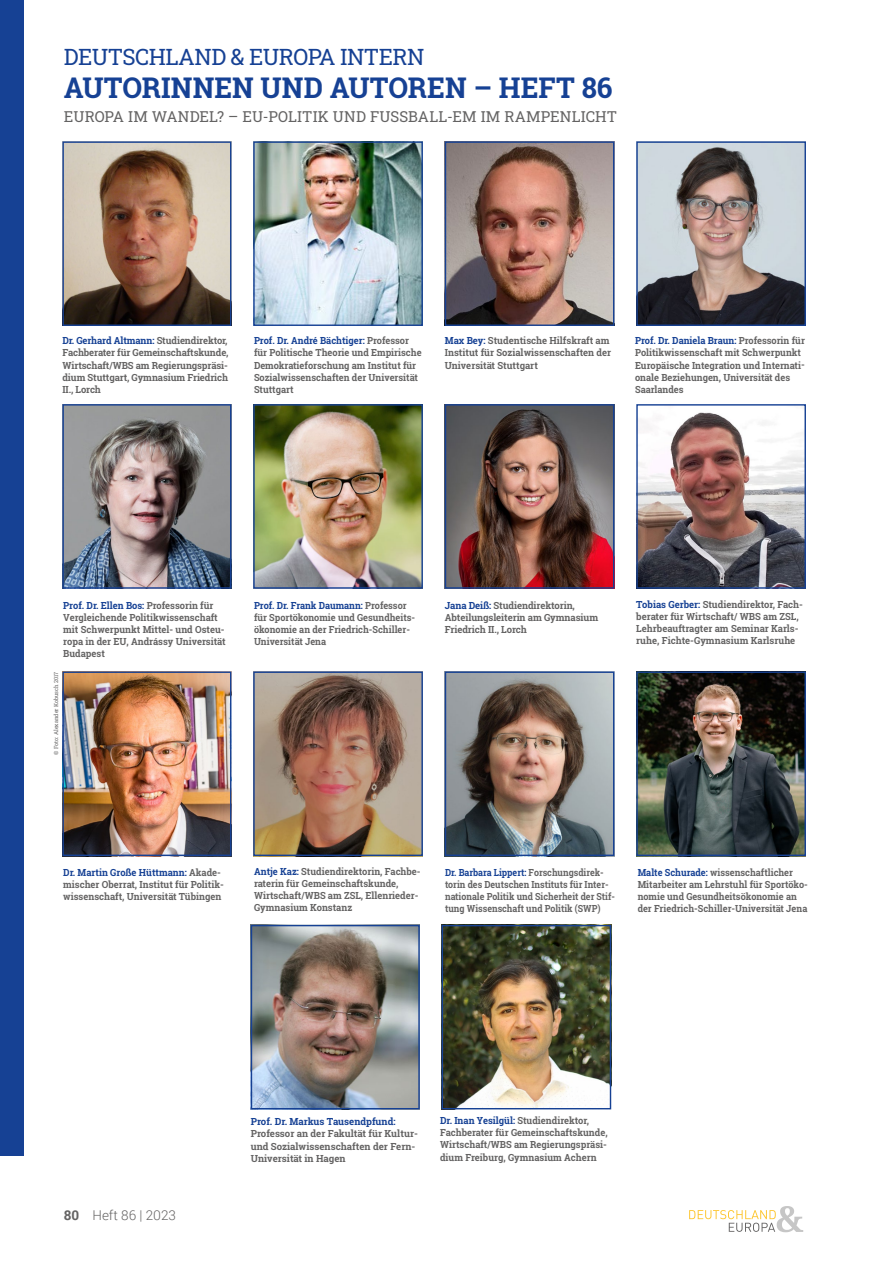
<style>
.page{position:relative;width:893px;height:1263px;background:#fff}
.page>*{position:absolute;margin:0;border:0;box-sizing:border-box;transform-origin:0 0}
.t1{font:700 28.5px "Roboto Slab";color:#164194}
.t2{font:22.35px "Roboto Slab";letter-spacing:-.025em;color:#164194}
.t3{font:15px "Roboto Slab";letter-spacing:.01em;color:#646363}
.t4{font:300 13.5px "Roboto";color:#646363}
.t5{font:700 9.75px/12.1px "Roboto Slab";color:#646363}
.t6{font:700 9.75px/12.1px "Roboto Slab";color:#646363;scale:.96 1}
.t7{font:700 9.75px/12.1px "Roboto Slab";color:#646363;scale:.95 1}
.t8{font:700 9.75px/12.1px "Roboto Slab";color:#646363;scale:.94 1}
.t9{font:700 9.75px/12.1px "Roboto Slab";color:#646363;scale:.91 1}
.t10{font:700 9.75px "Roboto Slab";color:#164194}
.t11{font:5.55px "Roboto Slab";color:#646363}
.s1{color:#164194}
.s2{font-weight:700}
</style>
<div class="page">
<svg style="left:689px;top:1206px;width:114px;height:26px"></svg>
<div style="left:0;top:0;width:23px;height:1155px;background:#164194"></div>
<img style="left:447px;top:143px;width:165px;height:181px">
<div style="left:445px;top:141px;width:169px;height:185px;border:1px solid #164194"></div>
<img style="left:255px;top:143px;width:166px;height:181px">
<div style="left:253px;top:141px;width:170px;height:185px;border:1px solid #164194"></div>
<img style="left:64px;top:143px;width:165px;height:181px">
<div style="left:62px;top:141px;width:169px;height:185px;border:1px solid #164194"></div>
<img style="left:638px;top:143px;width:166px;height:181px">
<div style="left:636px;top:141px;width:170px;height:185px;border:1px solid #164194"></div>
<img style="left:447px;top:406px;width:165px;height:181px">
<div style="left:445px;top:404px;width:169px;height:185px;border:1px solid #164194"></div>
<img style="left:255px;top:406px;width:166px;height:181px">
<div style="left:253px;top:404px;width:170px;height:185px;border:1px solid #164194"></div>
<img style="left:64px;top:406px;width:165px;height:181px">
<div style="left:62px;top:404px;width:169px;height:185px;border:1px solid #164194"></div>
<img style="left:638px;top:406px;width:166px;height:181px">
<div style="left:636px;top:404px;width:170px;height:185px;border:1px solid #164194"></div>
<img style="left:447px;top:673px;width:165px;height:181px">
<div style="left:445px;top:671px;width:169px;height:185px;border:1px solid #164194"></div>
<img style="left:255px;top:673px;width:166px;height:181px">
<div style="left:253px;top:671px;width:170px;height:185px;border:1px solid #164194"></div>
<img style="left:64px;top:673px;width:165px;height:181px">
<div style="left:62px;top:671px;width:169px;height:185px;border:1px solid #164194"></div>
<img style="left:638px;top:673px;width:166px;height:181px">
<div style="left:636px;top:671px;width:170px;height:185px;border:1px solid #164194"></div>
<img style="left:444px;top:927px;width:165px;height:180px">
<div style="left:442px;top:925px;width:169px;height:184px;border:1px solid #164194"></div>
<img style="left:253px;top:927px;width:165px;height:180px">
<div style="left:251px;top:925px;width:169px;height:184px;border:1px solid #164194"></div>
<h2 class="t2" style="left:64px;top:42px;width:362px">DEUTSCHLAND &amp; EUROPA INTERN</h2>
<h1 class="t1" style="left:64px;top:68px;width:550px">AUTORINNEN UND AUTOREN – HEFT 86</h1>
<h3 class="t3" style="left:64px;top:106px;width:555px">EUROPA IM WANDEL? – EU-POLITIK UND FUSSBALL-EM IM RAMPENLICHT</h3>
<p class="t5" style="left:62px;top:335px;width:168px;text-align:justify"><span class="s1">Dr. Gerhard Altmann:</span> Studiendirektor, Fachberater für Gemeinschaftskunde, Wirtschaft/WBS am Regierungspräsi&shy;dium Stuttgart, Gymnasium Friedrich II., Lorch</p>
<p class="t7" style="left:254px;top:335px;width:178px"><span class="s1">Prof. Dr. André Bächtiger:</span> Professor für Politische Theorie und Empirische Demokratieforschung am Institut für Sozialwissenschaften der Universität Stuttgart</p>
<p class="t5" style="left:445px;top:335px;width:168px"><span class="s1">Max Bey:</span> Studentische Hilfskraft am<br>Institut für Sozialwissenschaften der<br>Universität Stuttgart</p>
<p class="t7" style="left:635px;top:335px;width:180px"><span class="s1">Prof. Dr. Daniela Braun:</span> Professorin für Politikwissenschaft mit Schwerpunkt Europäische Integration und Internati&shy;onale Beziehungen, Universität des Saarlandes</p>
<p class="t6" style="left:63px;top:599px;width:171px"><span class="s1">Prof. Dr. Ellen Bos:</span> Professorin für<br>Vergleichende Politikwissenschaft mit Schwerpunkt Mittel- und Osteu&shy;ropa in der EU, Andrássy Universität<br>Budapest</p>
<p class="t5" style="left:445px;top:599px;width:155px"><span class="s1">Jana Deiß:</span> Studiendirektorin,<br>Abteilungsleiterin am Gymnasium<br>Friedrich II., Lorch</p>
<p class="t8" style="left:254px;top:599px;width:173px"><span class="s1">Prof. Dr. Frank Daumann:</span> Professor für Sportökonomie und Gesundheits&shy;ökonomie an der Friedrich-Schiller-<br>Universität Jena</p>
<p class="t11" style="left:52px;top:754px;width:85px;rotate:-90deg">© Foto: Alexander Kobusch 2017</p>
<p class="t5" style="left:636px;top:598px;width:168px"><span class="s1">Tobias Gerber:</span> Studiendirektor, Fach&shy;berater für Wirtschaft/ WBS am ZSL, Lehrbeauftragter am Seminar Karls&shy;ruhe, Fichte-Gymnasium Karlsruhe</p>
<p class="t6" style="left:63px;top:866px;width:169px"><span class="s1">Dr. Martin Große Hüttmann:</span> Akade&shy;mischer Oberrat, Institut für Politik&shy;wissenschaft, Universität Tübingen</p>
<p class="t6" style="left:254px;top:865px;width:175px"><span class="s1">Antje Kaz:</span> Studiendirektorin, Fachbe&shy;raterin für Gemeinschaftskunde, Wirtschaft/WBS am ZSL, Ellenrieder-Gymnasium Konstanz</p>
<p class="t9" style="left:445px;top:866px;width:188px"><span class="s1">Dr. Barbara Lippert:</span> Forschungsdirek&shy;torin des Deutschen Instituts für Inter&shy;nationale Politik und Sicherheit der Stif&shy;tung Wissenschaft und Politik (SWP)</p>
<p class="t8" style="left:638px;top:866px;width:183px"><span class="s1">Malte Schurade:</span> wissenschaftlicher Mitarbeiter am Lehrstuhl für Sportöko&shy;nomie und Gesundheitsökonomie an der Friedrich-Schiller-Universität Jena</p>
<h3 class="t4" style="left:64px;top:1206px;width:114px"><span class="s2">80</span> Heft 86 | 2023</h3>
<p class="t10" style="left:251px;top:1115px;width:146px">Prof. Dr. Markus Tausendpfund:</p>
<p class="t5" style="left:251px;top:1128px;width:169px">Professor an der Fakultät für Kultur&shy;und Sozialwissenschaften der Fern-<br>Universität in Hagen</p>
<p class="t6" style="left:440px;top:1114px;width:176px"><span class="s1">Dr. Inan Yesilgül:</span> Studiendirektor, Fachberater für Gemeinschaftskunde, Wirtschaft/WBS am Regierungspräsi&shy;dium Freiburg, Gymnasium Achern</p>
</div>
